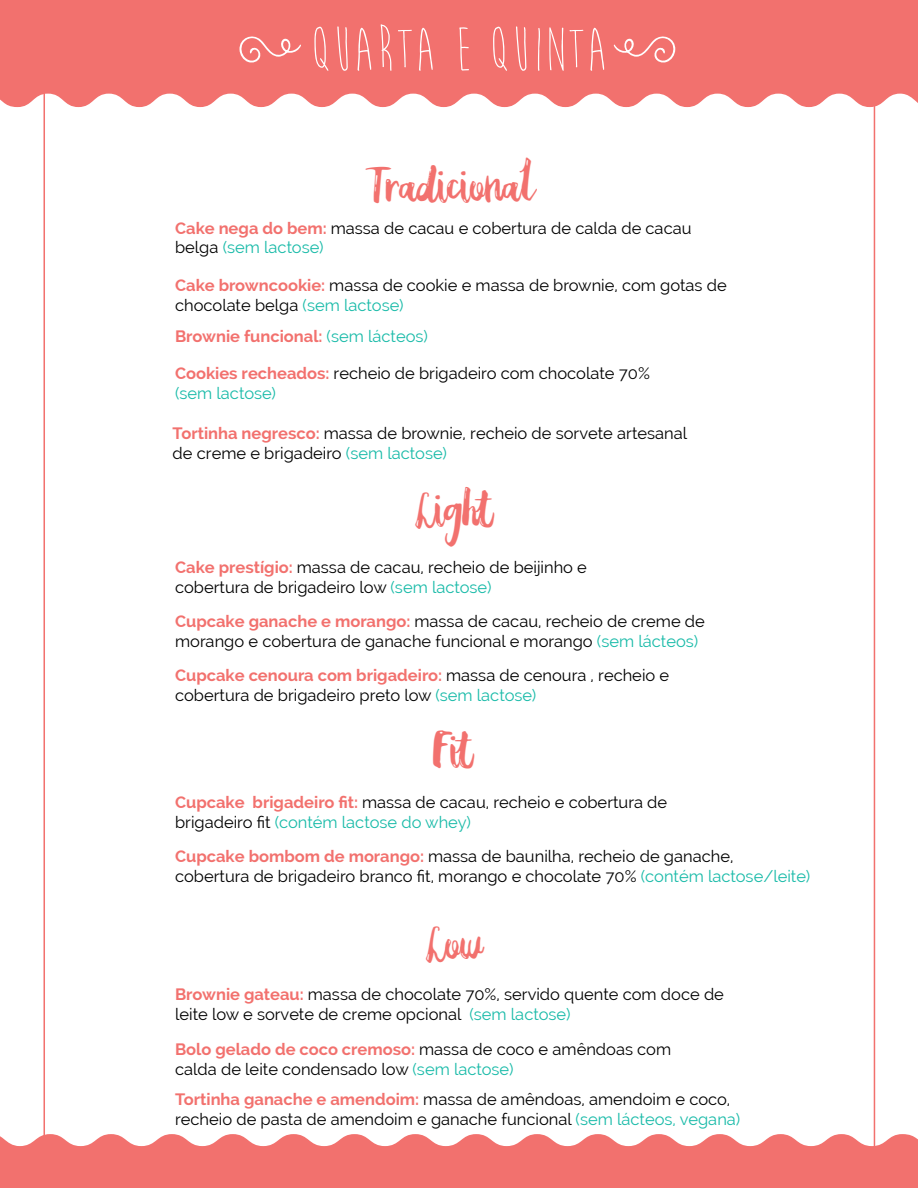
<style>
.page{position:relative;width:918px;height:1188px;background:#fff}
.page>*{position:absolute;margin:0;border:0;box-sizing:border-box;transform-origin:0 0}
.t1{font:64.5px "Moon Flower";color:#fff}
.t2{font:46.5px "Paula Paulina";color:#f2716e}
.t3{font:16.5px/19.8px "Raleway";color:#000001}
.t4{font:700 16.5px "Raleway";color:#f2716e}
.s1{font-weight:700;color:#f2716e}
.s2{color:#1abba9}
.s3{font-weight:400;color:#1abba9}
</style>
<div class="page">
<svg style="left:0;top:0;width:918px;height:111px;background:#f37f7c"></svg>
<svg style="left:0;top:1131px;width:918px;height:57px;fill:#f2716e"></svg>
<svg style="left:239px;top:32px;width:62px;height:31px;background:#f38582"></svg>
<svg style="left:614px;top:32px;width:62px;height:31px;background:#f38582"></svg>
<h1 class="t1" style="left:310px;top:17px;width:302px">QUARTA E QUINTA</h1>
<h2 class="t2" style="left:374px;top:157px;width:164px">Tradicional</h2>
<p class="t3" style="left:175px;top:218px;width:518px"><span class="s1">Cake nega do bem:</span> massa de cacau e cobertura de calda de cacau belga <span class="s2">(sem lactose)</span></p>
<p class="t3" style="left:175px;top:276px;width:553px"><span class="s1">Cake browncookie:</span> massa de cookie e massa de brownie, com gotas de chocolate belga <span class="s2">(sem lactose)</span></p>
<p class="t4" style="left:175px;top:327px;width:254px">Brownie funcional: <span class="s3">(sem lácteos)</span></p>
<p class="t3" style="left:175px;top:364px;width:476px"><span class="s1">Cookies recheados:</span> recheio de brigadeiro com chocolate 70% <span class="s2">(sem lactose)</span></p>
<p class="t3" style="left:173px;top:424px;width:516px"><span class="s1">Tortinha negresco:</span> massa de brownie, recheio de sorvete artesanal de creme e brigadeiro <span class="s2">(sem lactose)</span></p>
<h2 class="t2" style="left:419px;top:481px;width:76px">Light</h2>
<p class="t3" style="left:175px;top:557px;width:413px"><span class="s1">Cake prestígio:</span> massa de cacau, recheio de beijinho e cobertura de brigadeiro low <span class="s2">(sem lactose)</span></p>
<p class="t3" style="left:175px;top:611px;width:531px"><span class="s1">Cupcake ganache e morango:</span> massa de cacau, recheio de creme de morango e cobertura de ganache funcional e morango <span class="s2">(sem lácteos)</span></p>
<p class="t3" style="left:175px;top:665px;width:496px"><span class="s1">Cupcake cenoura com brigadeiro:</span> massa de cenoura , recheio e cobertura de brigadeiro preto low <span class="s2">(sem lactose)</span></p>
<h2 class="t2" style="left:434px;top:722px;width:41px">Fit</h2>
<p class="t3" style="left:175px;top:792px;width:494px"><span class="s1">Cupcake brigadeiro fit:</span> massa de cacau, recheio e cobertura de brigadeiro fit <span class="s2">(contém lactose do whey)</span></p>
<p class="t3" style="left:175px;top:847px;width:637px"><span class="s1">Cupcake bombom de morango:</span> massa de baunilha, recheio de ganache, cobertura de brigadeiro branco fit, morango e chocolate 70% <span class="s2">(contém lactose/leite)</span></p>
<h2 class="t2" style="left:430px;top:916px;width:56px">Low</h2>
<p class="t3" style="left:175px;top:984px;width:550px"><span class="s1">Brownie gateau:</span> massa de chocolate 70%, servido quente com doce de leite low e sorvete de creme opcional <span class="s2">(sem lactose)</span></p>
<p class="t3" style="left:175px;top:1040px;width:498px"><span class="s1">Bolo gelado de coco cremoso:</span> massa de coco e amêndoas com calda de leite condensado low <span class="s2">(sem lactose)</span></p>
<p class="t3" style="left:175px;top:1089px;width:567px"><span class="s1">Tortinha ganache e amendoim:</span> massa de amêndoas, amendoim e coco, recheio de pasta de amendoim e ganache funcional <span class="s2">(sem lácteos, vegana)</span></p>
</div>
